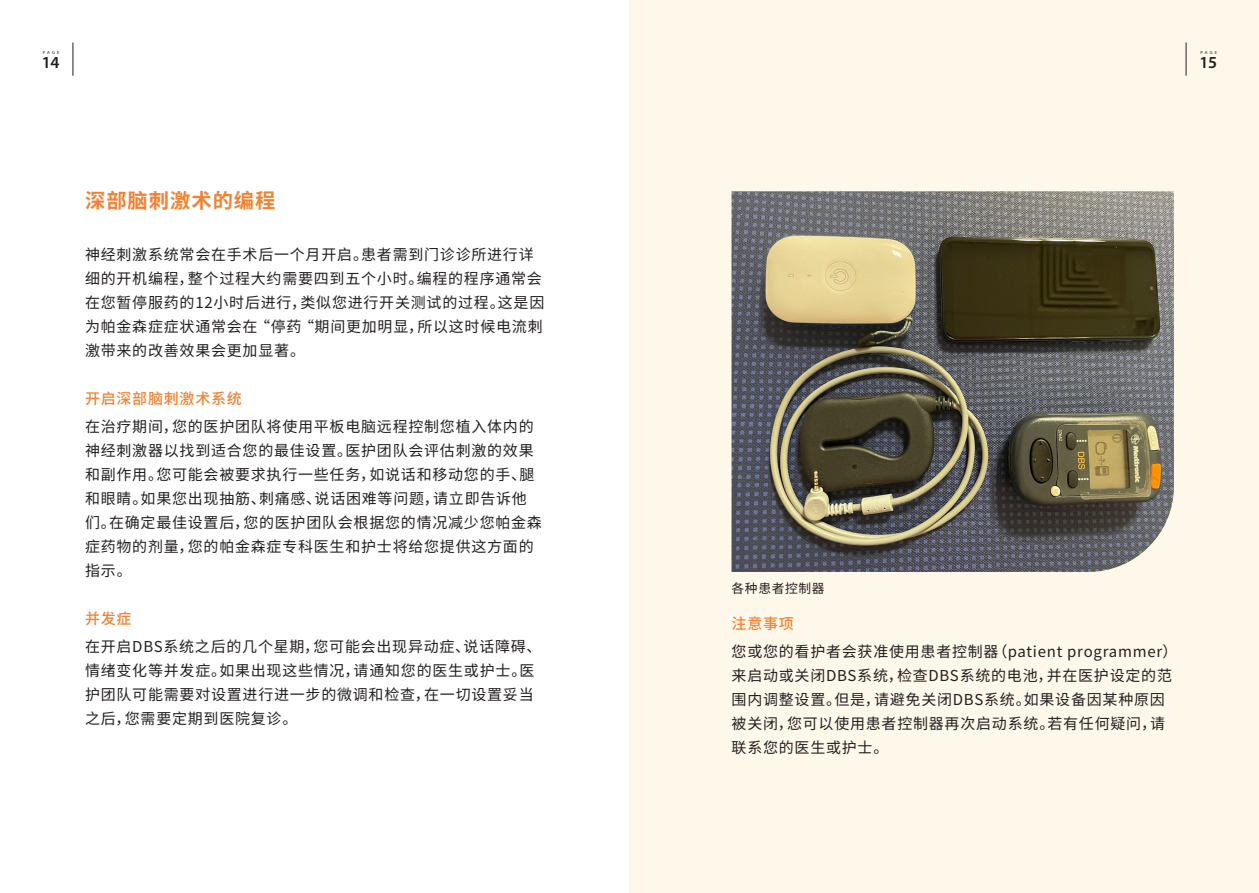
<style>
.page{position:relative;width:1259px;height:893px;background:#fff}
.page>*{position:absolute;margin:0;border:0;box-sizing:border-box;transform-origin:0 0}
.Subtitle_1{font:700 20.25px "Noto Sans CJ Ksc";letter-spacing:.05em;color:#f48232}
.t1{font:600 16.8px "Myriad Pro";color:#231f20}
.t2{font:15px/24px "Noto Sans CJ Ksc";letter-spacing:.05em;color:#231f20}
.Subtitle_2{font:500 15px "Noto Sans CJ Ksc";letter-spacing:.05em;color:#f48232}
.t3{font:12.75px "Noto Sans CJ Ksc";letter-spacing:.05em;color:#231f20}
.t4{font:4.5px "Myriad Pro";letter-spacing:.48em;color:#231f20}
</style>
<div class="page">
<div style="left:629px;top:0;width:630px;height:893px;background:#fef8eb"></div>
<img style="left:731px;top:191px;width:443px;height:381px">
<hr style="left:1185px;top:43px;width:1px;height:33px;background:#231f20">
<hr style="left:73px;top:43px;width:1px;height:33px;background:#231f20">
<p class="t4" style="left:43px;top:49px;width:18px">PAGE</p>
<p class="t1" style="left:42px;top:52px;width:19px">14</p>
<p class="Subtitle_1" style="left:85px;top:189px;width:192px">深部脑刺激术的编程</p>
<p class="t2" style="left:85px;top:243px;width:461px">神经刺激系统常会在手术后一个月开启。患者需到门诊诊所进行详细的开机编程，整个过程大约需要四到五个小时。编程的程序通常会在您暂停服药的12小时后进行，类似您进行开关测试的过程。这是因为帕金森症症状通常会在 “停药 “期间更加明显，所以这时候电流刺激带来的改善效果会更加显著。</p>
<p class="Subtitle_2" style="left:85px;top:390px;width:158px">开启深部脑刺激术系统</p>
<p class="t2" style="left:85px;top:415px;width:458px">在治疗期间，您的医护团队将使用平板电脑远程控制您植入体内的神经刺激器以找到适合您的最佳设置。医护团队会评估刺激的效果和副作用。您可能会被要求执行一些任务，如说话和移动您的手、腿和眼睛。如果您出现抽筋、刺痛感、说话困难等问题，请立即告诉他们。在确定最佳设置后，您的医护团队会根据您的情况减少您帕金森症药物的剂量，您的帕金森症专科医生和护士将给您提供这方面的指示。</p>
<p class="Subtitle_2" style="left:85px;top:610px;width:48px">并发症</p>
<p class="t2" style="left:85px;top:635px;width:458px">在开启DBS系统之后的几个星期，您可能会出现异动症、说话障碍、情绪变化等并发症。如果出现这些情况，请通知您的医生或护士。医护团队可能需要对设置进行进一步的微调和检查，在一切设置妥当之后，您需要定期到医院复诊。</p>
<p class="t4" style="left:1200px;top:49px;width:18px">PAGE</p>
<p class="t1" style="left:1199px;top:52px;width:19px">15</p>
<p class="t3" style="left:731px;top:581px;width:95px">各种患者控制器</p>
<p class="Subtitle_2" style="left:731px;top:615px;width:64px">注意事项</p>
<p class="t2" style="left:731px;top:640px;width:447px">您或您的看护者会获准使用患者控制器（patient programmer）来启动或关闭DBS系统，检查DBS系统的电池，并在医护设定的范围内调整设置。但是，请避免关闭DBS系统。如果设备因某种原因被关闭，您可以使用患者控制器再次启动系统。若有任何疑问，请联系您的医生或护士。</p>
</div>
